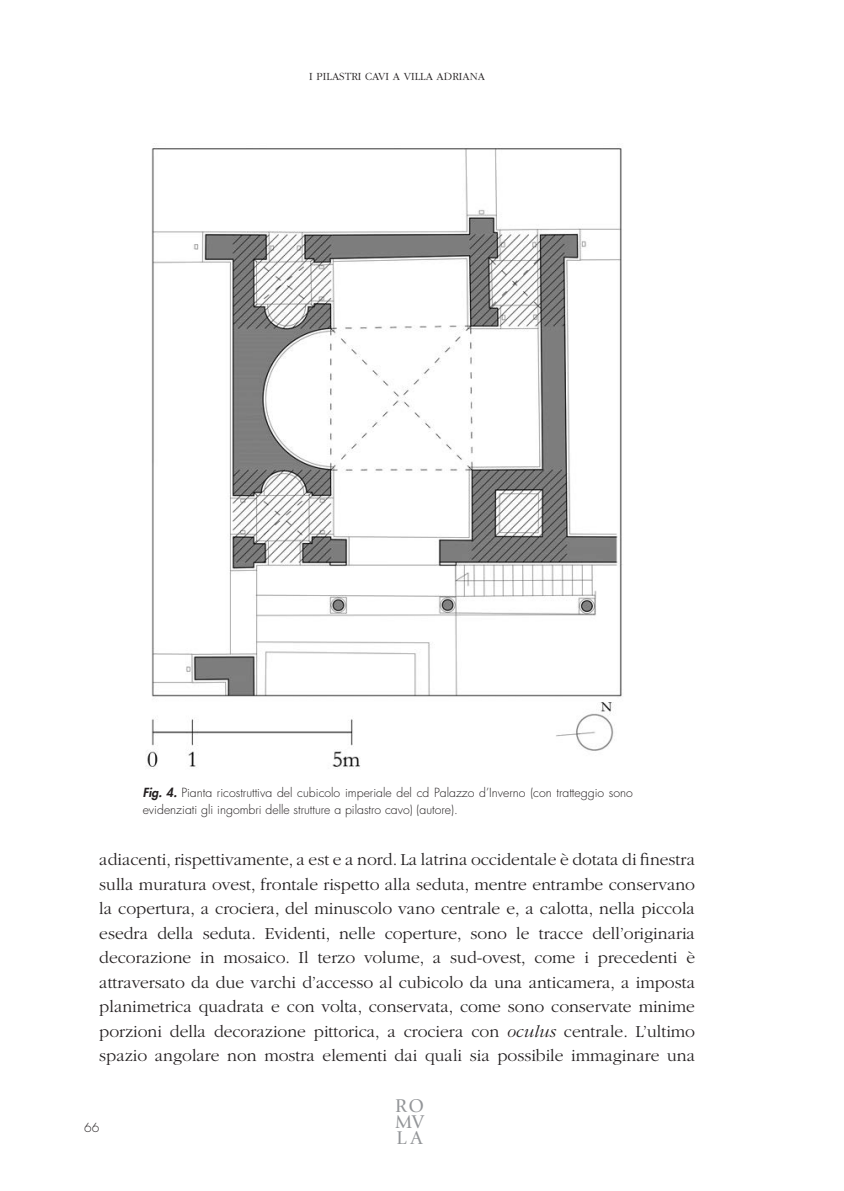
<style>
.page{position:relative;width:844px;height:1191px;background:#fff}
.page>*{position:absolute;margin:0;border:0;box-sizing:border-box;transform-origin:0 0}
.t1{font:19.25px/15.8px "Giovanni Std";color:#939598;text-align:justify}
.t2{font:300 17.5px/24.5px "ITC Garamond Std";color:#231f20;text-align:justify}
.t3{font:300 12.25px/17.5px "Futura Std";color:#231f20}
.t4{font:300 11.38px "ITC Garamond Std";color:#231f20}
.s1{font-weight:800;font-style:italic}
.s2{font-style:italic}
</style>
<div class="page">
<img style="left:146px;top:148px;width:476px;height:620px">
<p class="t4" style="left:309px;top:70px;width:177px">I PILASTRI CAVI A VILLA ADRIANA</p>
<p class="t3" style="left:143px;top:783px;width:491px"><span class="s1">Fig. 4.</span> Pianta ricostruttiva del cubicolo imperiale del cd Palazzo d’Inverno (con tratteggio sono evidenziati gli ingombri delle strutture a pilastro cavo) (autore).</p>
<p class="t2" style="left:99px;top:847px;width:597px">adiacenti, rispettivamente, a est e a nord. La latrina occidentale è dotata di finestra sulla muratura ovest, frontale rispetto alla seduta, mentre entrambe conservano la copertura, a crociera, del minuscolo vano centrale e, a calotta, nella piccola esedra della seduta. Evidenti, nelle coperture, sono le tracce dell’originaria decorazione in mosaico. Il terzo volume, a sud-ovest, come i precedenti è attraversato da due varchi d’accesso al cubicolo da una anticamera, a imposta planimetrica quadrata e con volta, conservata, come sono conservate minime porzioni della decorazione pittorica, a crociera con <span class="s2">oculus</span> centrale. L’ultimo spazio angolare non mostra elementi dai quali sia possibile immaginare una</p>
<p class="t3" style="left:84px;top:1118px;width:17px">66</p>
<p class="t1" style="left:395px;top:1098px;width:31px">RO MV LA</p>
</div>
